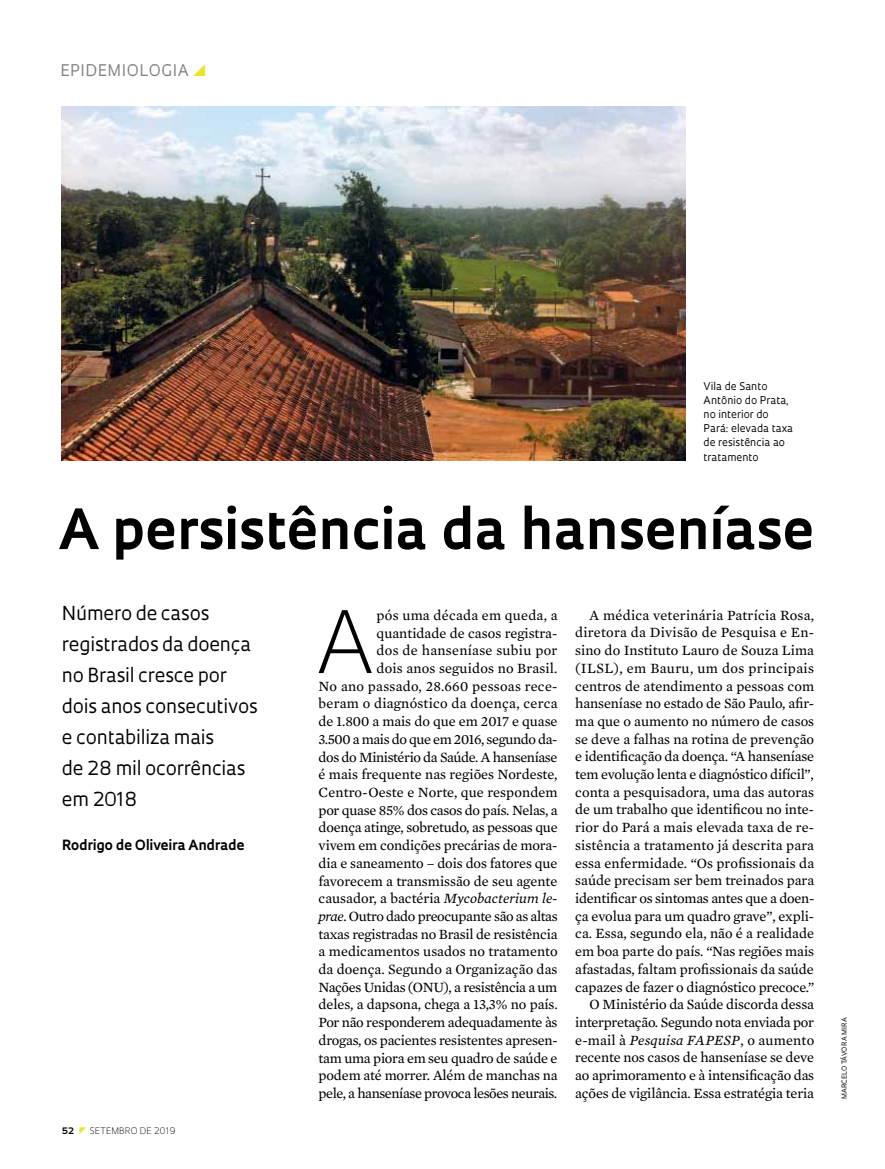
<style>
.page{position:relative;width:885px;height:1169px;background:#fff}
.page>*{position:absolute;margin:0;border:0;box-sizing:border-box;transform-origin:0 0}
.t1{font:300 83.55px "Oculum";color:#000}
.t2{font:700 54px "Oculum";color:#000}
.t3{font:18.75px/30.9px "Oculum";letter-spacing:-.01em;color:#000}
.t4{font:15.6px "Oculum";letter-spacing:.03em;color:#808285}
.t5{font:14.4px/17.7px "Mercury Text G2";letter-spacing:-.005em;color:#000;text-align:right}
.t6{font:700 13.65px "Oculum";letter-spacing:-.005em;color:#000}
.t7{font:10.35px/14.1px "Oculum";color:#000}
.t8{font:300 8.7px "Oculum";letter-spacing:.015em;color:#000}
.t9{font:700 8.7px "Oculum";color:#000}
.t10{font:6.75px "Oculum";letter-spacing:.015em;color:#000}
.s1{font-style:italic}
</style>
<div class="page">
<img style="left:62px;top:106px;width:624px;height:354px">
<p class="t4" style="left:60px;top:60px;width:130px">Epidemiologia</p>
<p class="t7" style="left:704px;top:378px;width:91px">Vila de Santo<br>Antônio do Prata, no interior do<br>Pará: elevada taxa de resistência ao tratamento</p>
<h2 class="t2" style="left:58px;top:492px;width:757px">A persistência da hanseníase</h2>
<h3 class="t3" style="left:62px;top:597px;width:198px">Número de casos registrados da doença no Brasil cresce por dois anos consecutivos e contabiliza mais<br>de 28 mil ocorrências em 2018</h3>
<p class="t6" style="left:62px;top:835px;width:184px">Rodrigo de Oliveira Andrade</p>
<p class="t9" style="left:62px;top:1124px;width:14px">52</p>
<p class="t8" style="left:90px;top:1124px;width:87px">SETEMBRO DE 2019</p>
<p class="t5" style="left:319px;top:605px;width:241px">pós uma década em queda, a quantidade de casos registra-<br>dos de hanseníase subiu por<br>dois anos seguidos no Brasil.<br>No ano passado, 28.660 pessoas rece&shy;beram o diagnóstico da doença, cerca de 1.800 a mais do que em 2017 e quase 3.500 a mais do que em 2016, segundo da&shy;dos do Ministério da Saúde. A hanseníase é mais frequente nas regiões Nordeste, Centro-Oeste e Norte, que respondem por quase 85% dos casos do país. Nelas, a doença atinge, sobretudo, as pessoas que vivem em condições precárias de mora&shy;dia e saneamento – dois dos fatores que favorecem a transmissão de seu agente causador, a bactéria <span class="s1">Mycobacterium le&shy;prae</span>. Outro dado preocupante são as altas taxas registradas no Brasil de resistência a medicamentos usados no tratamento da doença. Segundo a Organização das Nações Unidas (ONU), a resistência a um deles, a dapsona, chega a 13,3% no país.<br>Por não responderem adequadamente às drogas, os pacientes resistentes apresen&shy;tam uma piora em seu quadro de saúde e podem até morrer. Além de manchas na pele, a hanseníase provoca lesões neurais.</p>
<p class="t5" style="left:575px;top:605px;width:241px">A médica veterinária Patrícia Rosa, diretora da Divisão de Pesquisa e En&shy;sino do Instituto Lauro de Souza Lima (ILSL), em Bauru, um dos principais centros de atendimento a pessoas com hanseníase no estado de São Paulo, afir&shy;ma que o aumento no número de casos se deve a falhas na rotina de prevenção e identificação da doença. “A hanseníase tem evolução lenta e diagnóstico difícil”, conta a pesquisadora, uma das autoras de um trabalho que identificou no inte&shy;rior do Pará a mais elevada taxa de re&shy;sistência a tratamento já descrita para essa enfermidade. “Os profissionais da saúde precisam ser bem treinados para identificar os sintomas antes que a doen&shy;ça evolua para um quadro grave”, expli&shy;ca. Essa, segundo ela, não é a realidade em boa parte do país. “Nas regiões mais afastadas, faltam profissionais da saúde capazes de fazer o diagnóstico precoce.” O Ministério da Saúde discorda dessa interpretação. Segundo nota enviada por e-mail à <span class="s1">Pesquisa FAPESP</span>, o aumento recente nos casos de hanseníase se deve ao aprimoramento e à intensificação das ações de vigilância. Essa estratégia teria</p>
<h1 class="t1" style="left:317px;top:584px;width:61px">A</h1>
<p class="t10" style="left:840px;top:1099px;width:83px;rotate:-90deg">marcelo távora mira</p>
</div>
